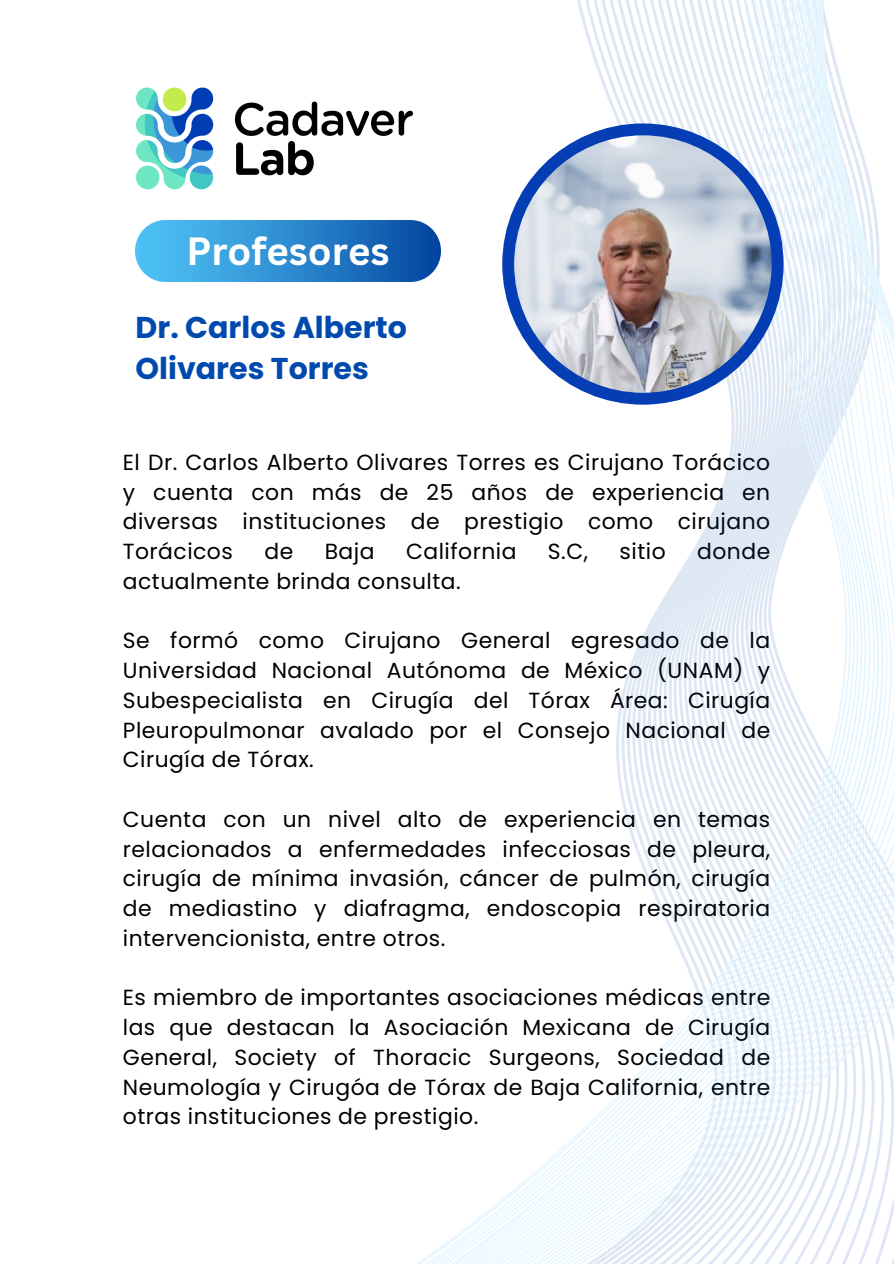
<style>
.page{position:relative;width:894px;height:1264px;background:#fff}
.page>*{position:absolute;margin:0;border:0;box-sizing:border-box;transform-origin:0 0}
.t1{font:700 38.25px "Canva Sans";color:#fff}
.t2{font:700 30px/41px "Poppins";color:#004aad}
.t3{font:21.9px/29.7px "Poppins";letter-spacing:.02em;color:#000;text-align:justify}
</style>
<div class="page">
<svg style="left:481px;top:0;width:412px;height:1263px"></svg>
<img style="left:136px;top:220px;width:304px;height:61px">
<div style="left:502px;top:123px;width:281px;height:281px;background:#043db4;border-radius:50%"></div>
<img style="left:514px;top:135px;width:257px;height:258px;border-radius:50%">
<img style="left:136px;top:87px;width:277px;height:103px">
<p class="t1" style="left:186px;top:224px;width:204px">Profesores</p>
<p class="t2" style="left:136px;top:307px;width:273px">Dr. Carlos Alberto<br>Olivares Torres</p>
<p class="t3" style="left:123px;top:447px;width:648px">El Dr. Carlos Alberto Olivares Torres es Cirujano Torácico y cuenta con más de 25 años de experiencia en diversas instituciones de prestigio como cirujano Torácicos</p>
<p class="t3" style="left:264px;top:536px;width:30px">de</p>
<p class="t3" style="left:324px;top:536px;width:51px">Baja</p>
<p class="t3" style="left:406px;top:536px;width:112px">California</p>
<p class="t3" style="left:548px;top:536px;width:42px">S.C,</p>
<p class="t3" style="left:619px;top:536px;width:48px">sitio</p>
<p class="t3" style="left:697px;top:536px;width:75px">donde</p>
<p class="t3" style="left:123px;top:566px;width:339px">actualmente brinda consulta.</p>
<p class="t3" style="left:123px;top:626px;width:648px">Se formó como Cirujano General egresado de la Universidad Nacional Autónoma de México (UNAM) y Subespecialista en Cirugía del Tórax Área: Cirugía Pleuropulmonar avalado por el Consejo Nacional de Cirugía de Tórax.</p>
<h1 class="t3" style="left:123px;top:804px;width:648px">Cuenta con un nivel alto de experiencia en temas relacionados a enfermedades infecciosas de pleura, cirugía de mínima invasión, cáncer de pulmón, cirugía de mediastino y diafragma, endoscopia respiratoria intervencionista, entre otros.</h1>
<p class="t3" style="left:123px;top:982px;width:648px">Es miembro de importantes asociaciones médicas entre las que destacan la Asociación Mexicana de Cirugía General, Society of Thoracic Surgeons, Sociedad de Neumología y Cirugóa de Tórax de Baja California, entre otras instituciones de prestigio.</p>
</div>
